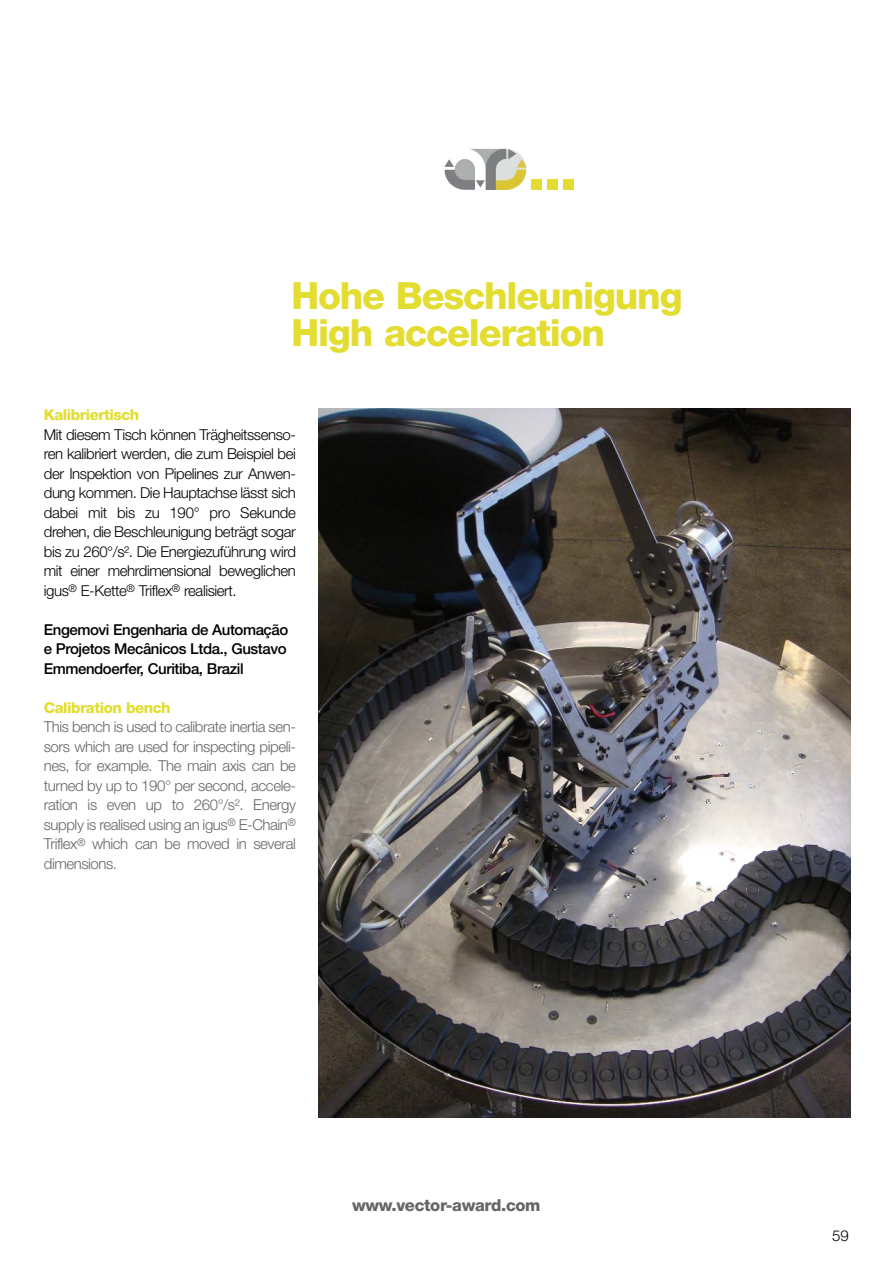
<style>
.page{position:relative;width:893px;height:1263px;background:#fff}
.page>*{position:absolute;margin:0;border:0;box-sizing:border-box;transform-origin:0 0}
.t1{font:800 55.5px "Helvetica Neue CE";color:#e2dd30}
.t2{font:800 37.5px/37.5px "Helvetica Neue CE";letter-spacing:-.03em;color:#e2dd30}
.t3{font:800 16.5px "Helvetica Neue CE";letter-spacing:-.02em;color:#666}
.t4{font:300 15px/19.5px "Helvetica Neue LT";letter-spacing:-.03em;color:#000;text-align:justify}
.t5{font:300 15px/19.5px "Helvetica Neue LT";letter-spacing:-.03em;color:#666;text-align:justify}
.t6{font:500 15px/19.5px "Helvetica Neue LT";letter-spacing:-.03em;color:#000;text-align:justify}
.t7{font:800 15px "Helvetica Neue CE";letter-spacing:-.03em;color:#e2dd30}
</style>
<div class="page">
<img style="left:319px;top:409px;width:531px;height:708px">
<img style="left:444px;top:159px;width:31px;height:31px">
<h1 class="t1" style="left:528px;top:150px;width:51px">...</h1>
<h2 class="t2" style="left:291px;top:280px;width:393px">Hohe Beschleunigung<br>High acceleration</h2>
<p class="t7" style="left:44px;top:410px;width:97px">Kalibriertisch</p>
<p class="t4" style="left:44px;top:426px;width:254px">Mit diesem Tisch können Trägheitssenso&shy;ren kalibriert werden, die zum Beispiel bei der Inspektion von Pipelines zur Anwen&shy;dung kommen. Die Hauptachse lässt sich dabei mit bis zu 190° pro Sekunde drehen, die Beschleunigung beträgt sogar bis zu 260°/s². Die Energiezuführung wird mit einer mehrdimensional beweglichen igus<sup>®</sup> E-Kette<sup>®</sup> Triflex<sup>®</sup> realisiert.</p>
<p class="t6" style="left:44px;top:621px;width:246px">Engemovi Engenharia de Automação e Projetos Mecânicos Ltda., Gustavo Emmendoerfer, Curitiba, Brazil</p>
<p class="t7" style="left:44px;top:702px;width:128px">Calibration bench</p>
<p class="t5" style="left:44px;top:719px;width:254px">This bench is used to calibrate inertia sen&shy;sors which are used for inspecting pipeli&shy;nes, for example. The main axis can be turned by up to 190° per second, accele&shy;ration is even up to 260°/s². Energy supply is realised using an igus<sup>®</sup> E-Chain<sup>® </sup>Triflex<sup>®</sup> which can be moved in several dimensions.</p>
<p class="t3" style="left:352px;top:1199px;width:190px">www.vector-award.com</p>
<p class="t4" style="left:832px;top:1228px;width:18px">59</p>
</div>
